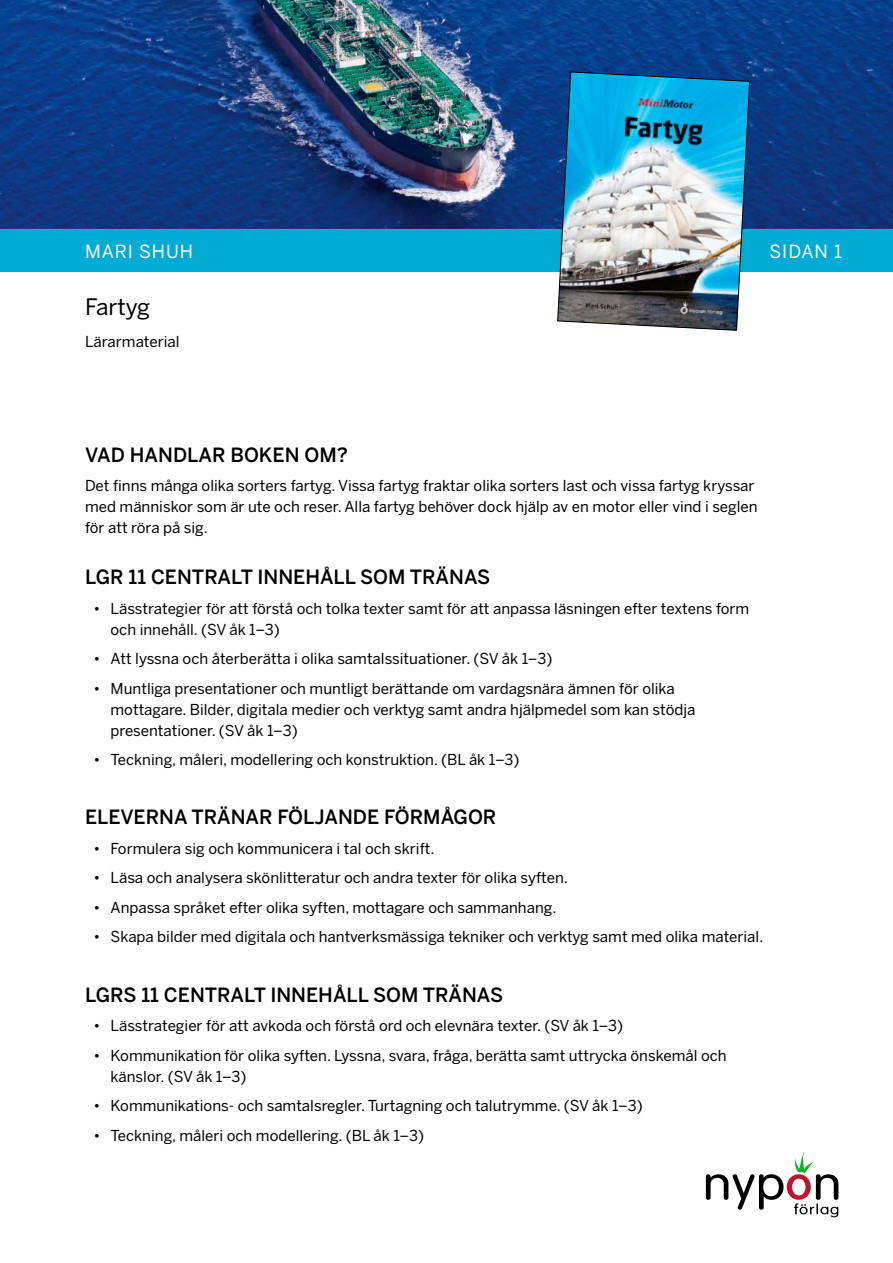
<style>
.page{position:relative;width:893px;height:1263px;background:#fff}
.page>*{position:absolute;margin:0;border:0;box-sizing:border-box;transform-origin:0 0}
.t1{font:22.5px "Benton Sans";letter-spacing:-.015em;color:#000}
.t2{font:500 19.5px "Benton Sans";color:#000}
.t3{font:18px "Benton Sans";letter-spacing:.05em;color:#fff}
.t4{font:15px/21px "Benton Sans";color:#000}
</style>
<div class="page">
<svg style="left:706px;top:1152px;width:132px;height:65px"></svg>
<img style="left:0;top:0;width:893px;height:230px">
<div style="left:0;top:230px;width:893px;height:42px;background:#00acd1"></div>
<img style="left:557px;top:71px;width:193px;height:260px">
<p class="t3" style="left:85px;top:241px;width:110px">MARI SHUH</p>
<p class="t3" style="left:769px;top:241px;width:74px">SIDAN 1</p>
<h1 class="t1" style="left:85px;top:294px;width:67px">Fartyg</h1>
<p class="t4" style="left:85px;top:331px;width:96px">Lärarmaterial</p>
<h2 class="t2" style="left:85px;top:443px;width:264px">VAD HANDLAR BOKEN OM?</h2>
<p class="t4" style="left:85px;top:475px;width:674px">Det finns många olika sorters fartyg. Vissa fartyg fraktar olika sorters last och vissa fartyg kryssar med människor som är ute och reser. Alla fartyg behöver dock hjälp av en motor eller vind i seglen för att röra på sig.</p>
<h2 class="t2" style="left:85px;top:565px;width:407px">LGR 11 CENTRALT INNEHÅLL SOM TRÄNAS</h2>
<p class="t4" style="left:111px;top:598px;width:640px;text-indent:-17px">• Lässtrategier för att förstå och tolka texter samt för att anpassa läsningen efter textens form och innehåll. (SV åk 1–3)</p>
<p class="t4" style="left:94px;top:648px;width:460px">• Att lyssna och återberätta i olika samtalssituationer. (SV åk 1–3)</p>
<p class="t4" style="left:111px;top:678px;width:586px;text-indent:-17px">• Muntliga presentationer och muntligt berättande om vardagsnära ämnen för olika mottagare. Bilder, digitala medier och verktyg samt andra hjälpmedel som kan stödja presentationer. (SV åk 1–3)</p>
<p class="t4" style="left:94px;top:749px;width:427px">• Teckning, måleri, modellering och konstruktion. (BL åk 1–3)</p>
<h2 class="t2" style="left:85px;top:805px;width:413px">ELEVERNA TRÄNAR FÖLJANDE FÖRMÅGOR</h2>
<p class="t4" style="left:94px;top:838px;width:343px">• Formulera sig och kommunicera i tal och skrift.</p>
<p class="t4" style="left:94px;top:867px;width:476px">• Läsa och analysera skönlitteratur och andra texter för olika syften.</p>
<p class="t4" style="left:94px;top:897px;width:464px">• Anpassa språket efter olika syften, mottagare och sammanhang.</p>
<p class="t4" style="left:94px;top:926px;width:671px">• Skapa bilder med digitala och hantverksmässiga tekniker och verktyg samt med olika material.</p>
<h2 class="t2" style="left:85px;top:983px;width:420px">LGRS 11 CENTRALT INNEHÅLL SOM TRÄNAS</h2>
<p class="t4" style="left:94px;top:1015px;width:531px">• Lässtrategier för att avkoda och förstå ord och elevnära texter. (SV åk 1–3)</p>
<p class="t4" style="left:111px;top:1045px;width:618px;text-indent:-17px">• Kommunikation för olika syften. Lyssna, svara, fråga, berätta samt uttrycka önskemål och känslor. (SV åk 1–3)</p>
<p class="t4" style="left:94px;top:1095px;width:551px">• Kommunikations- och samtalsregler. Turtagning och talutrymme. (SV åk 1–3)</p>
<p class="t4" style="left:94px;top:1125px;width:332px">• Teckning, måleri och modellering. (BL åk 1–3)</p>
</div>
